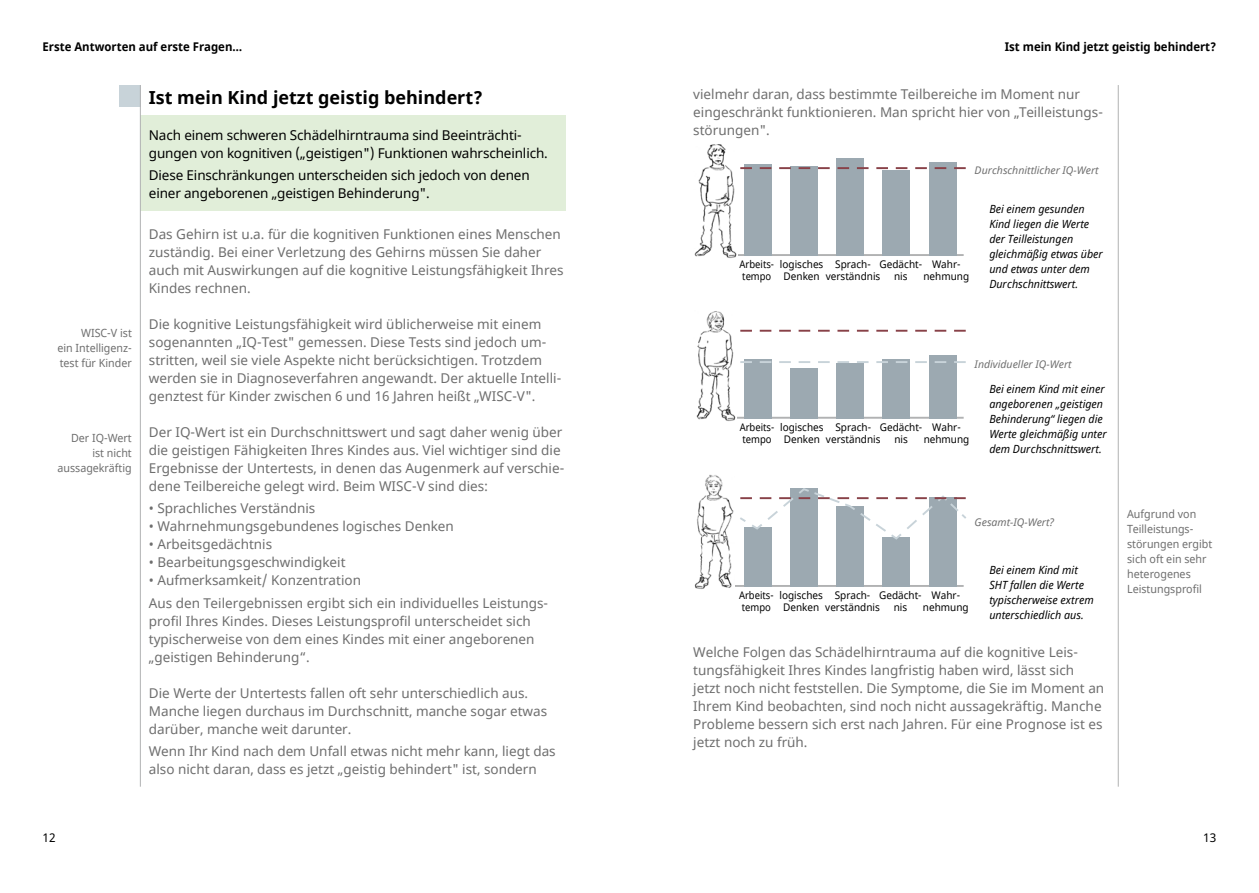
<style>
.page{position:relative;width:1259px;height:893px;background:#fff}
.page>*{position:absolute;margin:0;border:0;box-sizing:border-box;transform-origin:0 0}
.t1{font:700 18px "Noto Sans";color:#000}
.t2{font:13.5px/18px "Noto Sans";color:#6e6e6e}
.t3{font:13.5px/18px "Noto Sans";letter-spacing:-.01em;color:#000}
.t4{font:700 12px "Noto Sans";color:#000;scale:.95 1}
.t5{font:12px "Noto Sans";color:#000}
.t6{font:italic 11.25px/15px "Noto Sans";color:#000;scale:.95 1}
.t7{font:11.25px/15px "Noto Sans";color:#6e6e6e;scale:.95 1}
.t8{font:10.5px/12px "Noto Sans";color:#000;text-align:center;scale:.95 1}
.t9{font:italic 10.5px "Noto Sans";color:#6e6e6e}
.t10{font:10.5px/12px "Noto Sans";color:#000;scale:.9 1}
</style>
<div class="page">
<div style="left:119px;top:85px;width:22px;height:21px;background:#c8d3d9"></div>
<hr style="left:1118px;top:85px;width:1px;height:702px;background:#b1b2b3">
<hr style="left:730px;top:254px;width:233px;height:2px;background:#b1b2b3">
<img style="left:694px;top:144px;width:43px;height:114px">
<div style="left:744px;top:165px;width:27px;height:91px;background:#9ca9b1"></div>
<div style="left:790px;top:167px;width:27px;height:89px;background:#9ca9b1"></div>
<div style="left:836px;top:158px;width:28px;height:98px;background:#9ca9b1"></div>
<div style="left:883px;top:171px;width:27px;height:85px;background:#9ca9b1"></div>
<div style="left:929px;top:162px;width:27px;height:94px;background:#9ca9b1"></div>
<svg style="left:740px;top:167px;width:225px;height:2px"></svg>
<div style="left:140px;top:115px;width:425px;height:96px;background:#e1eed9"></div>
<hr style="left:140px;top:85px;width:1px;height:702px;background:#b1b2b3">
<svg style="left:740px;top:330px;width:225px;height:2px"></svg>
<hr style="left:730px;top:417px;width:233px;height:2px;background:#b1b2b3">
<img style="left:696px;top:311px;width:40px;height:110px">
<div style="left:744px;top:359px;width:27px;height:60px;background:#9ca9b1"></div>
<div style="left:790px;top:368px;width:27px;height:51px;background:#9ca9b1"></div>
<div style="left:836px;top:363px;width:28px;height:56px;background:#9ca9b1"></div>
<div style="left:883px;top:359px;width:27px;height:60px;background:#9ca9b1"></div>
<div style="left:929px;top:355px;width:27px;height:64px;background:#9ca9b1"></div>
<svg style="left:740px;top:361px;width:225px;height:2px"></svg>
<hr style="left:730px;top:585px;width:233px;height:2px;background:#b1b2b3">
<img style="left:694px;top:474px;width:41px;height:115px">
<div style="left:744px;top:527px;width:27px;height:60px;background:#9ca9b1"></div>
<div style="left:790px;top:489px;width:27px;height:98px;background:#9ca9b1"></div>
<div style="left:836px;top:506px;width:28px;height:81px;background:#9ca9b1"></div>
<div style="left:883px;top:538px;width:27px;height:49px;background:#9ca9b1"></div>
<div style="left:929px;top:498px;width:27px;height:89px;background:#9ca9b1"></div>
<svg style="left:740px;top:488px;width:226px;height:53px"></svg>
<p class="t4" style="left:43px;top:38px;width:212px">Erste Antworten auf erste Fragen…</p>
<p class="t7" style="left:57px;top:326px;width:80px;text-align:justify;text-indent:24px">WISC-V ist ein Intelligenz&shy;test für Kinder</p>
<p class="t7" style="left:57px;top:431px;width:80px;text-align:right">Der IQ-Wert ist nicht aussagekräftig</p>
<h1 class="t1" style="left:149px;top:84px;width:336px">Ist mein Kind jetzt geistig behindert?</h1>
<p class="t3" style="left:149px;top:126px;width:400px">Nach einem schweren Schädelhirntrauma sind Beeinträchti&shy;gungen von kognitiven („geistigen") Funktionen wahrscheinlich.</p>
<p class="t3" style="left:149px;top:167px;width:382px">Diese Einschränkungen unterscheiden sich jedoch von denen einer angeborenen „geistigen Behinderung".</p>
<p class="t2" style="left:149px;top:225px;width:416px">Das Gehirn ist u.a. für die kognitiven Funktionen eines Menschen zuständig. Bei einer Verletzung des Gehirns müssen Sie daher auch mit Auswirkungen auf die kognitive Leistungsfähigkeit Ihres Kindes rechnen.</p>
<p class="t2" style="left:149px;top:315px;width:414px">Die kognitive Leistungsfähigkeit wird üblicherweise mit einem sogenannten „IQ-Test" gemessen. Diese Tests sind jedoch um&shy;stritten, weil sie viele Aspekte nicht berücksichtigen. Trotzdem werden sie in Diagnoseverfahren angewandt. Der aktuelle Intelli&shy;genztest für Kinder zwischen 6 und 16 Jahren heißt „WISC-V".</p>
<p class="t2" style="left:149px;top:423px;width:417px">Der IQ-Wert ist ein Durchschnittswert und sagt daher wenig über die geistigen Fähigkeiten Ihres Kindes aus. Viel wichtiger sind die Ergebnisse der Untertests, in denen das Augenmerk auf verschie&shy;dene Teilbereiche gelegt wird. Beim WISC-V sind dies:</p>
<p class="t2" style="left:149px;top:500px;width:168px">• Sprachliches Verständnis</p>
<p class="t2" style="left:149px;top:518px;width:306px">• Wahrnehmungsgebundenes logisches Denken</p>
<p class="t2" style="left:149px;top:536px;width:125px">• Arbeitsgedächtnis</p>
<p class="t2" style="left:149px;top:554px;width:198px">• Bearbeitungsgeschwindigkeit</p>
<p class="t2" style="left:149px;top:569px;width:401px;line-height:22.5px">• Aufmerksamkeit/ Konzentration<br>Aus den Teilergebnissen ergibt sich ein individuelles Leistungs-</p>
<p class="t2" style="left:149px;top:612px;width:387px">profil Ihres Kindes. Dieses Leistungsprofil unterscheidet sich typischerweise von dem eines Kindes mit einer angeborenen „geistigen Behinderung“.</p>
<p class="t2" style="left:149px;top:684px;width:400px">Die Werte der Untertests fallen oft sehr unterschiedlich aus.<br>Manche liegen durchaus im Durchschnitt, manche sogar etwas darüber, manche weit darunter.</p>
<p class="t2" style="left:149px;top:743px;width:408px">Wenn Ihr Kind nach dem Unfall etwas nicht mehr kann, liegt das also nicht daran, dass es jetzt „geistig behindert" ist, sondern</p>
<p class="t4" style="left:1004px;top:38px;width:224px">Ist mein Kind jetzt geistig behindert?</p>
<p class="t2" style="left:693px;top:85px;width:411px">vielmehr daran, dass bestimmte Teilbereiche im Moment nur eingeschränkt funktionieren. Man spricht hier von „Teilleistungs&shy;störungen".</p>
<p class="t9" style="left:974px;top:162px;width:126px">Durchschnittlicher IQ-Wert</p>
<p class="t6" style="left:989px;top:201px;width:121px">Bei einem gesunden<br>Kind liegen die Werte der Teilleistungen gleichmäßig etwas über und etwas unter dem<br>Durchschnittswert.</p>
<p class="t10" style="left:739px;top:259px;width:40px">Arbeits&shy;tempo</p>
<p class="t8" style="left:780px;top:259px;width:47px">logisches<br>Denken</p>
<p class="t8" style="left:825px;top:259px;width:59px">Sprach&shy;verständnis</p>
<p class="t8" style="left:879px;top:259px;width:46px">Gedächt&shy;nis</p>
<p class="t8" style="left:923px;top:259px;width:50px">Wahr&shy;nehmung</p>
<p class="t9" style="left:974px;top:356px;width:98px">Individueller IQ-Wert</p>
<p class="t10" style="left:739px;top:421px;width:40px">Arbeits&shy;tempo</p>
<p class="t8" style="left:780px;top:421px;width:47px">logisches<br>Denken</p>
<p class="t8" style="left:826px;top:421px;width:59px">Sprach&shy;verständnis</p>
<p class="t8" style="left:880px;top:421px;width:46px">Gedächt&shy;nis</p>
<p class="t8" style="left:923px;top:421px;width:50px">Wahr&shy;nehmung</p>
<p class="t6" style="left:989px;top:381px;width:125px">Bei einem Kind mit einer angeborenen „geistigen<br>Behinderung“ liegen die<br>Werte gleichmäßig unter dem Durchschnittswert.</p>
<p class="t9" style="left:974px;top:515px;width:81px">Gesamt-IQ-Wert?</p>
<p class="t10" style="left:739px;top:589px;width:40px">Arbeits&shy;tempo</p>
<p class="t8" style="left:779px;top:589px;width:47px">logisches<br>Denken</p>
<p class="t8" style="left:825px;top:589px;width:59px">Sprach&shy;verständnis</p>
<p class="t8" style="left:879px;top:589px;width:46px">Gedächt&shy;nis</p>
<p class="t8" style="left:923px;top:589px;width:50px">Wahr&shy;nehmung</p>
<p class="t6" style="left:989px;top:562px;width:112px">Bei einem Kind mit<br>SHT fallen die Werte typischerweise extrem unterschiedlich aus.</p>
<p class="t2" style="left:693px;top:643px;width:412px">Welche Folgen das Schädelhirntrauma auf die kognitive Leis&shy;tungsfähigkeit Ihres Kindes langfristig haben wird, lässt sich jetzt noch nicht feststellen. Die Symptome, die Sie im Moment an Ihrem Kind beobachten, sind noch nicht aussagekräftig. Manche Probleme bessern sich erst nach Jahren. Für eine Prognose ist es jetzt noch zu früh.</p>
<p class="t7" style="left:1127px;top:507px;width:91px">Aufgrund von<br>Teilleistungs&shy;störungen ergibt sich oft ein sehr heterogenes<br>Leistungsprofil</p>
<p class="t5" style="left:43px;top:829px;width:15px">12</p>
<p class="t5" style="left:1203px;top:829px;width:15px">13</p>
</div>
